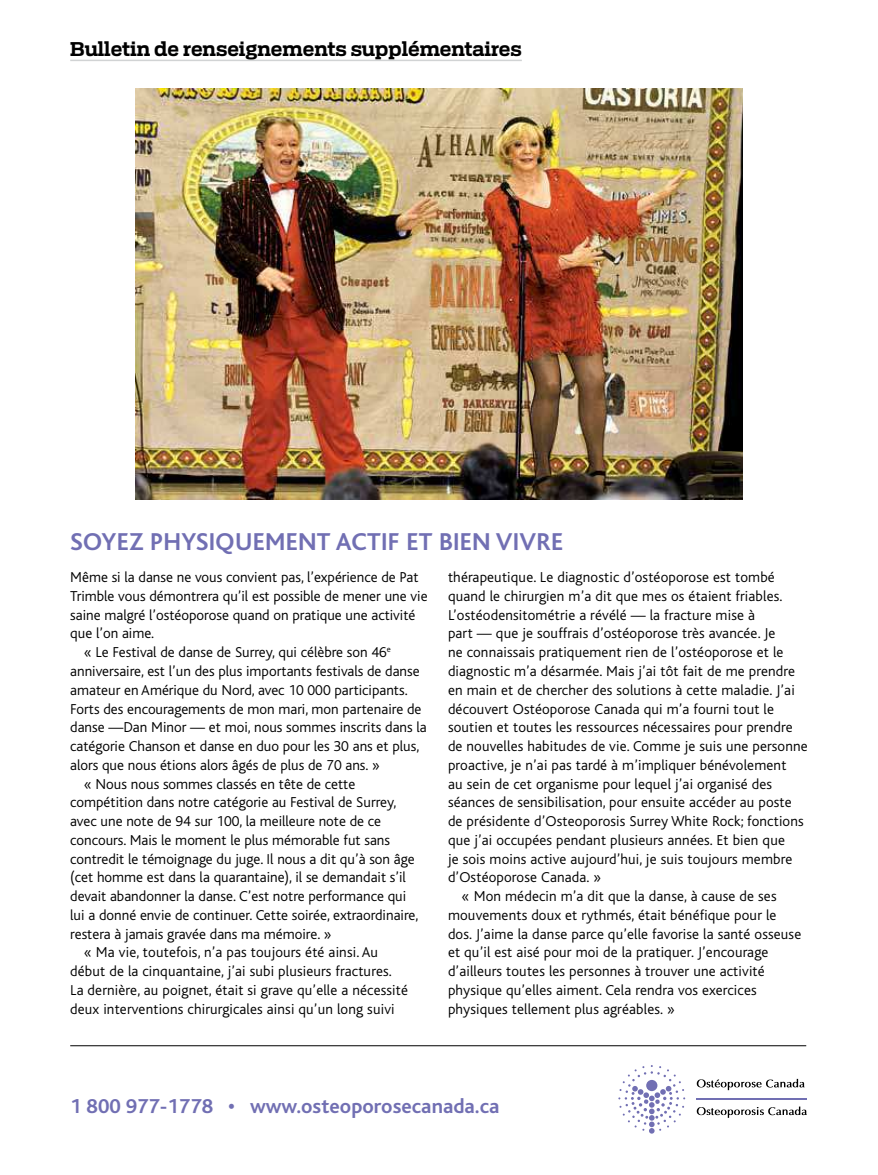
<style>
.page{position:relative;width:878px;height:1175px;background:#fff}
.page>*{position:absolute;margin:0;border:0;box-sizing:border-box;transform-origin:0 0}
.t1{font:700 25.5px "Bliss";letter-spacing:.01em;color:#716fb3}
.t2{font:700 21px "Bliss";color:#716fb3}
.t3{font:700 18.75px "Receiver";color:#000}
.t4{font:300 15px "Bliss";letter-spacing:.01em;color:#000}
</style>
<div class="page">
<hr style="left:70px;top:60px;width:452px;height:1px;background:#d1d3d4">
<img style="left:135px;top:88px;width:607px;height:412px">
<hr style="left:70px;top:1045px;width:736px;height:1px;background:#000">
<svg style="left:618px;top:1065px;width:67px;height:68px"></svg>
<div style="left:646px;top:1079px;width:11px;height:12px;background:#716fb3;border-radius:50%"></div>
<hr style="left:696px;top:1097px;width:111px;height:2px;background:#716fb3">
<svg style="left:696px;top:1106px;width:110px;height:11px"></svg>
<svg style="left:696px;top:1078px;width:108px;height:12px"></svg>
<p class="t3" style="left:70px;top:41px;width:453px">Bulletin de renseignements supplémentaires</p>
<h1 class="t1" style="left:70px;top:529px;width:494px">SOYEZ PHYSIQUEMENT ACTIF ET BIEN VIVRE</h1>
<p class="t4" style="left:70px;top:569px;width:350px">Même si la danse ne vous convient pas, l’expérience de Pat</p>
<p class="t4" style="left:70px;top:588px;width:359px">Trimble vous démontrera qu’il est possible de mener une vie</p>
<p class="t4" style="left:70px;top:607px;width:347px">saine malgré l’ostéoporose quand on pratique une activité</p>
<p class="t4" style="left:70px;top:626px;width:85px">que l’on aime.</p>
<p class="t4" style="left:84px;top:644px;width:309px">« Le Festival de danse de Surrey, qui célèbre son 46<sup>e</sup></p>
<p class="t4" style="left:70px;top:663px;width:351px">anniversaire, est l’un des plus importants festivals de danse</p>
<p class="t4" style="left:70px;top:682px;width:339px">amateur en Amérique du Nord, avec 10 000 participants.</p>
<p class="t4" style="left:70px;top:701px;width:352px">Forts des encouragements de mon mari, mon partenaire de</p>
<p class="t4" style="left:70px;top:719px;width:358px">danse —Dan Minor — et moi, nous sommes inscrits dans la</p>
<p class="t4" style="left:70px;top:738px;width:350px">catégorie Chanson et danse en duo pour les 30 ans et plus,</p>
<p class="t4" style="left:70px;top:757px;width:311px">alors que nous étions alors âgés de plus de 70 ans. »</p>
<p class="t4" style="left:84px;top:776px;width:273px">« Nous nous sommes classés en tête de cette</p>
<p class="t4" style="left:70px;top:794px;width:328px">compétition dans notre catégorie au Festival de Surrey,</p>
<p class="t4" style="left:70px;top:813px;width:312px">avec une note de 94 sur 100, la meilleure note de ce</p>
<p class="t4" style="left:70px;top:832px;width:321px">concours. Mais le moment le plus mémorable fut sans</p>
<p class="t4" style="left:70px;top:851px;width:346px">contredit le témoignage du juge. Il nous a dit qu’à son âge</p>
<p class="t4" style="left:70px;top:869px;width:337px">(cet homme est dans la quarantaine), il se demandait s’il</p>
<p class="t4" style="left:70px;top:888px;width:337px">devait abandonner la danse. C’est notre performance qui</p>
<p class="t4" style="left:70px;top:907px;width:350px">lui a donné envie de continuer. Cette soirée, extraordinaire,</p>
<p class="t4" style="left:70px;top:926px;width:263px">restera à jamais gravée dans ma mémoire. »</p>
<p class="t4" style="left:84px;top:944px;width:296px">« Ma vie, toutefois, n’a pas toujours été ainsi. Au</p>
<p class="t4" style="left:70px;top:963px;width:323px">début de la cinquantaine, j’ai subi plusieurs fractures.</p>
<p class="t4" style="left:70px;top:982px;width:339px">La dernière, au poignet, était si grave qu’elle a nécessité</p>
<p class="t4" style="left:70px;top:1001px;width:326px">deux interventions chirurgicales ainsi qu’un long suivi</p>
<p class="t4" style="left:448px;top:569px;width:328px">thérapeutique. Le diagnostic d’ostéoporose est tombé</p>
<p class="t4" style="left:448px;top:588px;width:336px">quand le chirurgien m’a dit que mes os étaient friables.</p>
<p class="t4" style="left:448px;top:607px;width:308px">L’ostéodensitométrie a révélé — la fracture mise à</p>
<p class="t4" style="left:448px;top:626px;width:329px">part — que je souffrais d’ostéoporose très avancée. Je</p>
<p class="t4" style="left:448px;top:644px;width:337px">ne connaissais pratiquement rien de l’ostéoporose et le</p>
<p class="t4" style="left:448px;top:663px;width:348px">diagnostic m’a désarmée. Mais j’ai tôt fait de me prendre</p>
<p class="t4" style="left:448px;top:682px;width:348px">en main et de chercher des solutions à cette maladie. J’ai</p>
<p class="t4" style="left:448px;top:701px;width:327px">découvert Ostéoporose Canada qui m’a fourni tout le</p>
<p class="t4" style="left:448px;top:719px;width:346px">soutien et toutes les ressources nécessaires pour prendre</p>
<p class="t4" style="left:448px;top:738px;width:361px">de nouvelles habitudes de vie. Comme je suis une personne</p>
<p class="t4" style="left:448px;top:757px;width:340px">proactive, je n’ai pas tardé à m’impliquer bénévolement</p>
<p class="t4" style="left:448px;top:776px;width:325px">au sein de cet organisme pour lequel j’ai organisé des</p>
<p class="t4" style="left:448px;top:794px;width:345px">séances de sensibilisation, pour ensuite accéder au poste</p>
<p class="t4" style="left:448px;top:813px;width:357px">de présidente d’Osteoporosis Surrey White Rock; fonctions</p>
<p class="t4" style="left:448px;top:832px;width:338px">que j’ai occupées pendant plusieurs années. Et bien que</p>
<p class="t4" style="left:448px;top:851px;width:346px">je sois moins active aujourd’hui, je suis toujours membre</p>
<p class="t4" style="left:448px;top:869px;width:155px">d’Ostéoporose Canada. »</p>
<p class="t4" style="left:461px;top:888px;width:316px">« Mon médecin m’a dit que la danse, à cause de ses</p>
<p class="t4" style="left:448px;top:907px;width:330px">mouvements doux et rythmés, était bénéfique pour le</p>
<p class="t4" style="left:448px;top:926px;width:355px">dos. J’aime la danse parce qu’elle favorise la santé osseuse</p>
<p class="t4" style="left:448px;top:944px;width:322px">et qu’il est aisé pour moi de la pratiquer. J’encourage</p>
<p class="t4" style="left:448px;top:963px;width:318px">d’ailleurs toutes les personnes à trouver une activité</p>
<p class="t4" style="left:448px;top:982px;width:310px">physique qu’elles aiment. Cela rendra vos exercices</p>
<p class="t4" style="left:448px;top:1001px;width:228px">physiques tellement plus agréables. »</p>
<h2 class="t2" style="left:70px;top:1095px;width:431px">1 800 977-1778 • www.osteoporosecanada.ca</h2>
</div>
